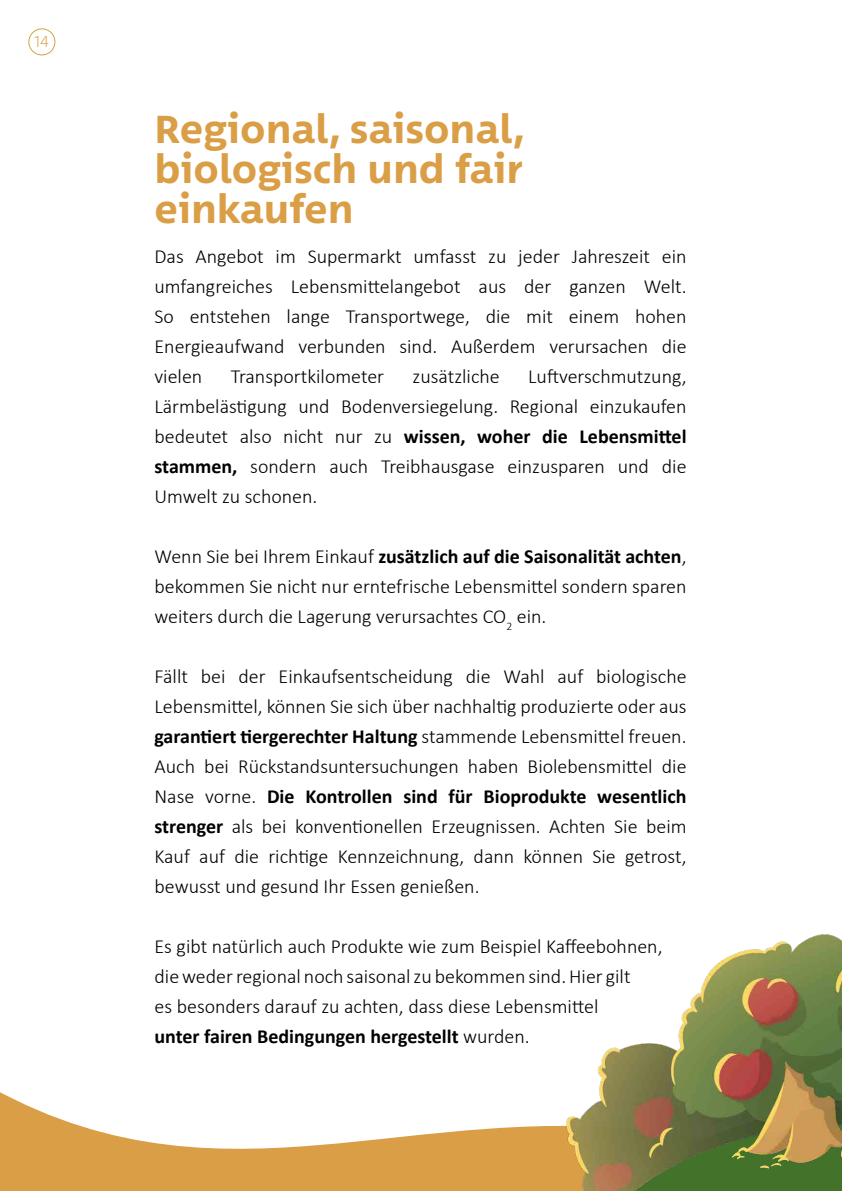
<style>
.page{position:relative;width:842px;height:1191px;background:#fff}
.page>*{position:absolute;margin:0;border:0;box-sizing:border-box;transform-origin:0 0}
.t1{font:700 40px/40px "Between 2";color:#da9f46;text-align:justify}
.t2{font:300 20px/30px "Calibri";color:#000;text-align:justify}
.t3{font:200 16px "Between 2";color:#da9f46}
.s1{font-weight:700}
</style>
<div class="page">
<svg style="left:0;top:1092px;width:310px;height:99px;fill:#da9f46"></svg>
<svg style="left:310px;top:1129px;width:166px;height:62px;background:#dfac60"></svg>
<div style="left:476px;top:1126px;width:46px;height:65px;background:#da9f46"></div>
<img style="left:522px;top:934px;width:320px;height:257px">
<div style="left:29px;top:29px;width:26px;height:26px;border:1px solid #da9f46;border-radius:50%"></div>
<p class="t3" style="left:34px;top:32px;width:16px">14</p>
<h1 class="t1" style="left:154px;top:108px;width:372px">Regional, saisonal, biologisch und fair einkaufen</h1>
<p class="t2" style="left:154px;top:241px;width:534px">Das Angebot im Supermarkt umfasst zu jeder Jahreszeit ein umfangreiches Lebensmittelangebot aus der ganzen Welt.<br>So entstehen lange Transportwege, die mit einem hohen Energieaufwand verbunden sind. Außerdem verursachen die vielen</p>
<p class="t2" style="left:154px;top:361px;width:534px;text-indent:374px">Luftverschmutzung, Lärmbelästigung und Bodenversiegelung. Regional einzukaufen bedeutet also nicht nur zu <span class="s1">wissen, woher die Lebensmittel stammen,</span> sondern auch Treibhausgase einzusparen und die Umwelt zu schonen.</p>
<p class="t2" style="left:231px;top:361px;width:155px">Transportkilometer</p>
<p class="t2" style="left:413px;top:361px;width:89px">zusätzliche</p>
<p class="t2" style="left:154px;top:541px;width:534px">Wenn Sie bei Ihrem Einkauf <span class="s1">zusätzlich auf die Saisonalität achten</span>, bekommen Sie nicht nur erntefrische Lebensmittel sondern sparen weiters durch die Lagerung verursachtes CO<sub>2</sub> ein.</p>
<p class="t2" style="left:154px;top:661px;width:534px">Fällt bei der Einkaufsentscheidung die Wahl auf biologische Lebensmittel, können Sie sich über nachhaltig produzierte oder aus <span class="s1">garantiert tiergerechter Haltung</span> stammende Lebensmittel freuen.<br>Auch bei Rückstandsuntersuchungen haben Biolebensmittel die Nase vorne. <span class="s1">Die Kontrollen sind für Bioprodukte wesentlich strenger</span> als bei konventionellen Erzeugnissen. Achten Sie beim Kauf auf die richtige Kennzeichnung, dann können Sie getrost, bewusst und gesund Ihr Essen genießen.</p>
<p class="t2" style="left:154px;top:931px;width:510px;text-align:left">Es gibt natürlich auch Produkte wie zum Beispiel Kaffeebohnen, die weder regional noch saisonal zu bekommen sind. Hier gilt<br>es besonders darauf zu achten, dass diese Lebensmittel<br><span class="s1">unter fairen Bedingungen hergestellt</span> wurden.</p>
</div>
